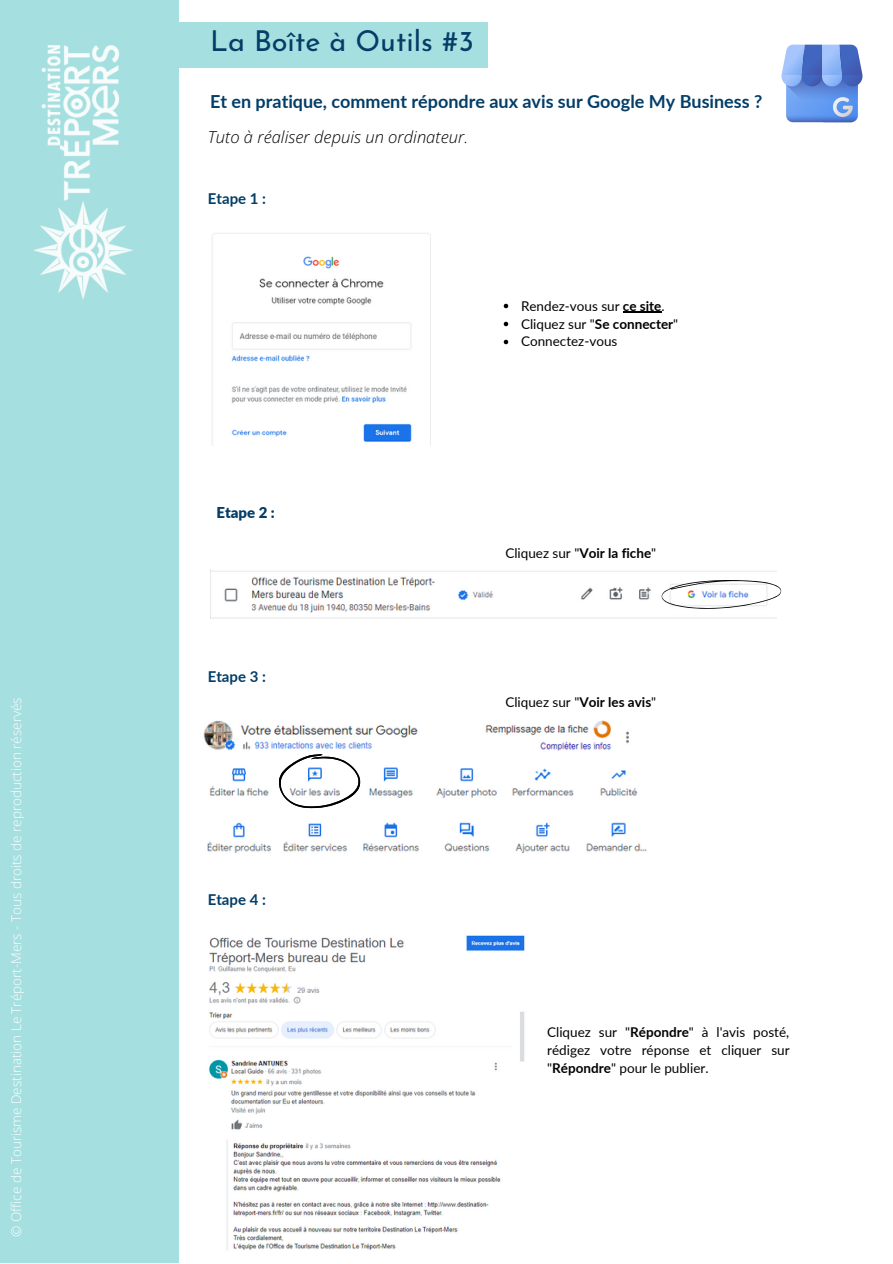
<style>
.page{position:relative;width:893px;height:1264px;background:#fff}
.page>*{position:absolute;margin:0;border:0;box-sizing:border-box;transform-origin:0 0}
.t1{font:28.8px "Josefin Sans";color:#033d68}
.t2{font:700 18px "Lato";color:#033d68}
.t3{font:italic 300 16.5px "Open Sans";color:#000}
.t4{font:700 15px "Lato";color:#033d68}
.t5{font:900 15px "Lato";color:#033d68}
.t6{font:13.5px/18px "Lato";color:#000;text-align:justify}
.t7{font:300 13.5px "Open Sans";color:#fff}
.s1{font-weight:700}
</style>
<div class="page">
<div style="left:0;top:0;width:179px;height:1262px;background:#a5dfdf"></div>
<div style="left:152px;top:22px;width:335px;height:46px;background:#a5dfdf"></div>
<img style="left:34px;top:45px;width:98px;height:254px">
<img style="left:212px;top:233px;width:218px;height:213px">
<img style="left:210px;top:569px;width:566px;height:49px">
<svg style="left:660px;top:579px;width:122px;height:30px"></svg>
<img style="left:203px;top:720px;width:444px;height:133px">
<svg style="left:279px;top:754px;width:81px;height:54px"></svg>
<img style="left:209px;top:935px;width:316px;height:316px">
<svg style="left:781px;top:45px;width:81px;height:77px;background:#779ce2"></svg>
<svg style="left:503px;top:304px;width:5px;height:4px"></svg>
<hr style="left:623px;top:311px;width:38px;height:2px;background:#000">
<svg style="left:503px;top:322px;width:5px;height:4px"></svg>
<svg style="left:503px;top:340px;width:5px;height:4px"></svg>
<p class="t7" style="left:7px;top:1236px;width:541px;rotate:-90deg">© Office de Tourisme Destination Le Tréport-Mers - Tous droits de reproduction réservés</p>
<p class="t1" style="left:210px;top:30px;width:265px">La Boîte à Outils #3</p>
<p class="t2" style="left:210px;top:90px;width:553px">Et en pratique, comment répondre aux avis sur Google My Business ?</p>
<p class="t3" style="left:208px;top:125px;width:262px">Tuto à réaliser depuis un ordinateur.</p>
<p class="t4" style="left:208px;top:190px;width:60px">Etape 1 :</p>
<p class="t5" style="left:216px;top:503px;width:60px">Etape 2 :</p>
<p class="t4" style="left:208px;top:667px;width:60px">Etape 3 :</p>
<p class="t4" style="left:208px;top:890px;width:60px">Etape 4 :</p>
<p class="t6" style="left:521px;top:296px;width:145px">Rendez-vous sur <span class="s1">ce site</span>.</p>
<p class="t6" style="left:521px;top:314px;width:159px">Cliquez sur "<span class="s1">Se connecter</span>"</p>
<p class="t6" style="left:521px;top:332px;width:98px">Connectez-vous</p>
<p class="t6" style="left:505px;top:543px;width:152px">Cliquez sur "<span class="s1">Voir la fiche</span>"</p>
<p class="t6" style="left:505px;top:693px;width:152px">Cliquez sur "<span class="s1">Voir les avis</span>"</p>
<p class="t6" style="left:547px;top:1023px;width:244px">Cliquez sur "<span class="s1">Répondre</span>" à l'avis posté, rédigez votre réponse et cliquer sur "<span class="s1">Répondre</span>" pour le publier.</p>
</div>
